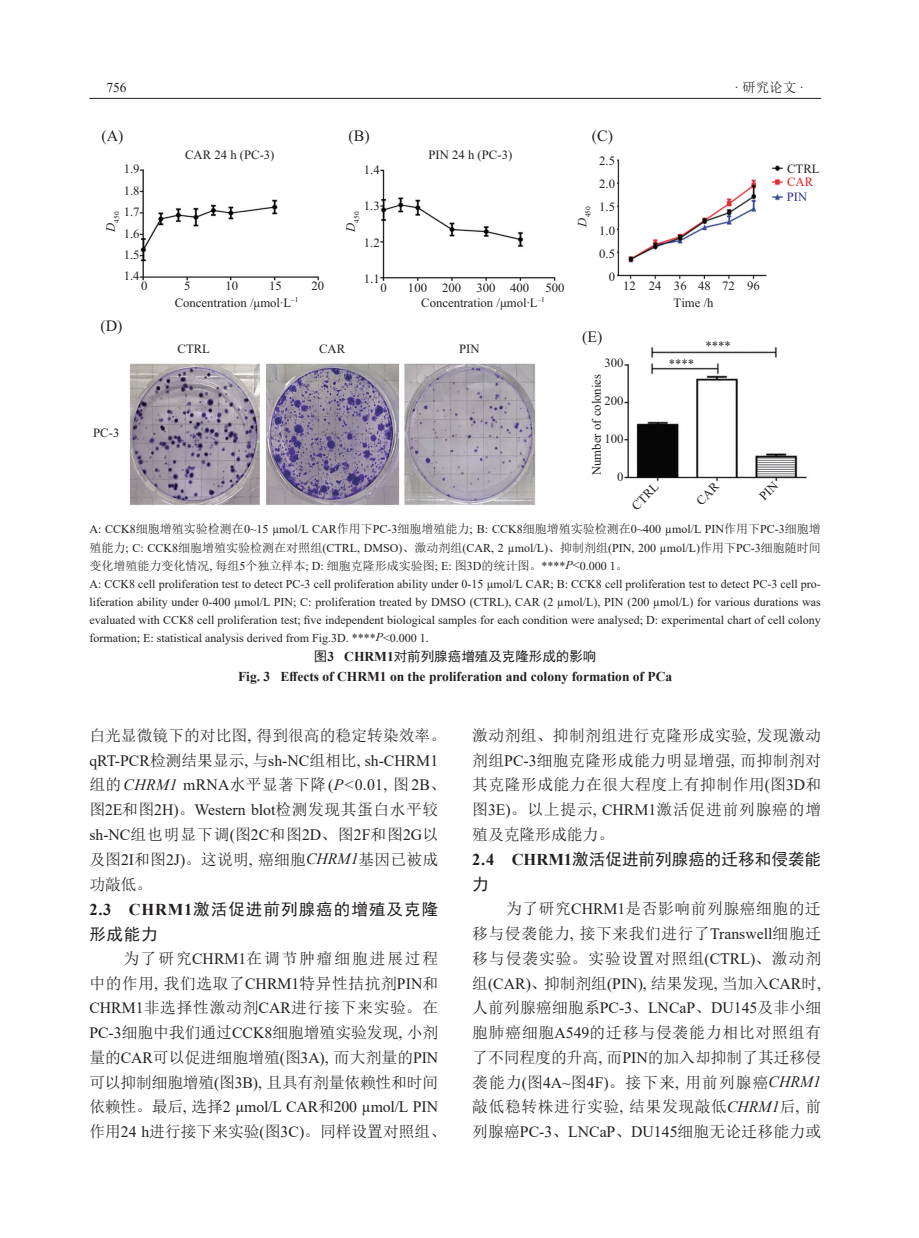
<style>
.page{position:relative;width:919px;height:1238px;background:#fff}
.page>*{position:absolute;margin:0;border:0;box-sizing:border-box;transform-origin:0 0}
.标题2{font:16.5px/24.8px "Sim Hei";letter-spacing:.065em;color:#231f20}
.标题2-2{font:16.5px/24.8px "Sim Hei";letter-spacing:.005em;color:#231f20}
.t1{font:15.9px "Times New Roman";color:#231f20}
.正文{font:15.75px/24.8px "Sim Sun";letter-spacing:.015em;color:#231f20}
.表头_图题{font:700 13.5px "Times New Roman";color:#231f20}
.表头_图题-2{font:13.5px "Sim Hei";color:#231f20}
.t2{font:13.5px "Sim Sun";color:#231f20}
.t3{font:13.5px "Times New Roman";color:#231f20}
.t4{font:12.75px/23.1px "Times New Roman";color:#231f20;text-align:right}
.t5{font:12.75px "Times New Roman";color:#2e3092}
.表格_图注{font:12px/18px "Times New Roman";color:#231f20;text-align:justify}
.t6{font:7.35px "Times New Roman";color:#231f20}
.s1{font-family:"Times New Roman"}
.s2{color:#ee1d23}
.s3{font-family:"Sim Sun"}
.s4{font-style:italic}
.s5{font-family:"Times New Roman";font-weight:700}
.s6{font-family:"Times New Roman";font-style:italic}
</style>
<div class="page">
<hr style="left:89px;top:98px;width:732px;height:1px;background:#231f20">
<img style="left:129px;top:159px;width:678px;height:346px">
<svg style="left:695px;top:481px;width:25px;height:24px"></svg>
<svg style="left:758px;top:481px;width:21px;height:20px"></svg>
<p class="t3" style="left:106px;top:78px;width:22px">756</p>
<p class="t2" style="left:734px;top:81px;width:71px"><span class="s1">·</span> 研究论文 <span class="s1">·</span></p>
<p class="t1" style="left:348px;top:130px;width:23px">(B)</p>
<p class="t1" style="left:101px;top:130px;width:24px">(A)</p>
<p class="t1" style="left:591px;top:130px;width:23px">(C)</p>
<p class="t4" style="left:185px;top:145px;width:91px">CAR 24 h (PC-3)</p>
<p class="t4" style="left:428px;top:145px;width:85px">PIN 24 h (PC-3)</p>
<p class="t4" style="left:599px;top:150px;width:17px">2.5<br>2.0<br>1.5<br>1.0<br>0.5<br>0</p>
<p class="t4" style="left:124px;top:160px;width:17px;line-height:21.3px;text-align:justify">1.9<br>1.8<br>1.7<br>1.6<br>1.5<br>1.4</p>
<p class="t4" style="left:364px;top:159px;width:17px">1.4</p>
<p class="t4" style="left:364px;top:195px;width:17px">1.3</p>
<p class="t4" style="left:364px;top:232px;width:17px">1.2</p>
<p class="t4" style="left:364px;top:269px;width:17px">1.1</p>
<p class="t6" style="left:585px;top:227px;width:22px;rotate:-90deg"><sup>D</sup>450</p>
<p class="t6" style="left:114px;top:232px;width:22px;rotate:-90deg"><sup>D</sup>450</p>
<p class="t6" style="left:354px;top:232px;width:22px;rotate:-90deg"><sup>D</sup>450</p>
<p class="t4" style="left:141px;top:275px;width:8px">0</p>
<p class="t4" style="left:184px;top:275px;width:8px">5</p>
<p class="t4" style="left:225px;top:275px;width:14px">10</p>
<p class="t4" style="left:269px;top:275px;width:14px">15</p>
<p class="t4" style="left:311px;top:275px;width:14px">20</p>
<p class="t4" style="left:380px;top:277px;width:8px">0</p>
<p class="t4" style="left:408px;top:277px;width:123px">100 200 300 400</p>
<p class="t4" style="left:545px;top:277px;width:21px">500</p>
<p class="t4" style="left:698px;top:275px;width:63px">48 72 96</p>
<p class="t4" style="left:623px;top:275px;width:65px">12 24 36</p>
<p class="t1" style="left:100px;top:320px;width:24px">(D)</p>
<p class="t4" style="left:93px;top:422px;width:28px">PC-3</p>
<p class="t4" style="left:175px;top:292px;width:125px">Concentration /μmol∙L<sup>–1</sup></p>
<p class="t4" style="left:673px;top:292px;width:41px">Time /h</p>
<p class="t4" style="left:421px;top:292px;width:125px">Concentration /μmol∙L<sup>–1</sup></p>
<p class="t4" style="left:177px;top:338px;width:34px">CTRL</p>
<p class="t4" style="left:319px;top:338px;width:28px">CAR</p>
<p class="t4" style="left:459px;top:338px;width:22px">PIN</p>
<p class="t1" style="left:582px;top:330px;width:22px">(E)</p>
<p class="t4" style="left:604px;top:352px;width:21px">300</p>
<p class="t4" style="left:604px;top:390px;width:21px">200</p>
<p class="t4" style="left:604px;top:428px;width:21px">100</p>
<p class="t4" style="left:617px;top:466px;width:8px">0</p>
<p class="t4" style="left:586px;top:475px;width:102px;rotate:-90deg">Number of colonies</p>
<p class="t4" style="left:626px;top:500px;width:34px;rotate:-45deg">CTRL</p>
<p class="t4" style="left:668px;top:353px;width:27px">****</p>
<p class="t4" style="left:705px;top:335px;width:27px">****</p>
<p class="t4" style="left:787px;top:163px;width:34px;line-height:13.2px;text-align:left">CTRL<br><span class="s2">CAR</span></p>
<p class="t5" style="left:786px;top:192px;width:22px">PIN</p>
<p class="表格_图注" style="left:89px;top:520px;width:733px">A: CCK8<span class="s3">细胞增殖实验检测在</span>0~15 µmol/L CAR<span class="s3">作用下</span>PC-3<span class="s3">细胞增殖能力</span>; B: CCK8<span class="s3">细胞增殖实验检测在</span>0~400 µmol/L PIN<span class="s3">作用下</span>PC-3<span class="s3">细胞增殖能力</span>; C: CCK8<span class="s3">细胞增殖实验检测在对照组</span>(CTRL, DMSO)<span class="s3">、激动剂组</span>(CAR, 2 µmol/L)<span class="s3">、抑制剂组</span>(PIN, 200 µmol/L)<span class="s3">作用下</span>PC-3<span class="s3">细胞随时间变化增殖能力变化情况</span>, <span class="s3">每组</span>5<span class="s3">个独立样本</span>; D: <span class="s3">细胞克隆形成实验图</span>; E: <span class="s3">图</span>3D<span class="s3">的统计图。</span>****<span class="s4">P</span>&lt;0.000 1<span class="s3">。</span></p>
<p class="表格_图注" style="left:89px;top:574px;width:733px">A: CCK8 cell proliferation test to detect PC-3 cell proliferation ability under 0-15 µmol/L CAR; B: CCK8 cell proliferation test to detect PC-3 cell pro&shy;liferation ability under 0-400 µmol/L PIN; C: proliferation treated by DMSO (CTRL), CAR (2 µmol/L), PIN (200 µmol/L) for various durations was evaluated with CCK8 cell proliferation test; five independent biological samples for each condition were analysed; D: experimental chart of cell colony formation; E: statistical analysis derived from Fig.3D. ****<span class="s4">P</span>&lt;0.000 1.</p>
<p class="表头_图题-2" style="left:314px;top:649px;width:284px">图<span class="s5">3 CHRM1</span>对前列腺癌增殖及克隆形成的影响</p>
<p class="表头_图题" style="left:238px;top:666px;width:436px">Fig. 3 Effects of CHRM1 on the proliferation and colony formation of PCa</p>
<p class="正文" style="left:89px;top:722px;width:358px">白光显微镜下的对比图<span class="s1">,</span> 得到很高的稳定转染效率。<span class="s1">qRT-PCR</span>检测结果显示<span class="s1">,</span> 与<span class="s1">sh-NC</span>组相比<span class="s1">, sh-CHRM1</span>组的<span class="s6">CHRM1</span> <span class="s1">mRNA</span>水平显著下降<span class="s1">(</span><span class="s6">P&lt;</span><span class="s1">0.01,</span> 图<span class="s1">2B</span>、图<span class="s1">2E</span>和图<span class="s1">2H)</span>。<span class="s1">Western blot</span>检测发现其蛋白水平较<span class="s1">sh-NC</span>组也明显下调<span class="s1">(</span>图<span class="s1">2C</span>和图<span class="s1">2D</span>、图<span class="s1">2F</span>和图<span class="s1">2G</span>以及图<span class="s1">2I</span>和图<span class="s1">2J)</span>。这说明<span class="s1">,</span> 癌细胞<span class="s6">CHRM1</span>基因已被成功敲低。</p>
<p class="标题2" style="left:89px;top:896px;width:350px"><span class="s5">2.3 CHRM1</span>激活促进前列腺癌的增殖及克隆形成能力</p>
<p class="正文" style="left:89px;top:945px;width:358px;text-indent:34px">为了研究<span class="s1">CHRM1</span>在调节肿瘤细胞进展过程中的作用<span class="s1">,</span> 我们选取了<span class="s1">CHRM1</span>特异性拮抗剂<span class="s1">PIN</span>和<br><span class="s1">CHRM1</span>非选择性激动剂<span class="s1">CAR</span>进行接下来实验。在<br><span class="s1">PC-3</span>细胞中我们通过<span class="s1">CCK8</span>细胞增殖实验发现<span class="s1">,</span> 小剂量的<span class="s1">CAR</span>可以促进细胞增殖<span class="s1">(</span>图<span class="s1">3A),</span> 而大剂量的<span class="s1">PIN</span>可以抑制细胞增殖<span class="s1">(</span>图<span class="s1">3B),</span> 且具有剂量依赖性和时间依赖性。最后<span class="s1">,</span> 选择<span class="s1">2 µmol/L CAR</span>和<span class="s1">200 µmol/L PIN</span>作用<span class="s1">24 h</span>进行接下来实验<span class="s1">(</span>图<span class="s1">3C)</span>。同样设置对照组、</p>
<p class="正文" style="left:472px;top:722px;width:350px;text-align:justify">激动剂组、抑制剂组进行克隆形成实验<span class="s1">,</span> 发现激动剂组<span class="s1">PC-3</span>细胞克隆形成能力明显增强<span class="s1">,</span> 而抑制剂对其克隆形成能力在很大程度上有抑制作用<span class="s1">(</span>图<span class="s1">3D</span>和图<span class="s1">3E)</span>。以上提示<span class="s1">, CHRM1</span>激活促进前列腺癌的增殖及克隆形成能力。</p>
<p class="标题2-2" style="left:472px;top:847px;width:350px"><span class="s5">2.4 CHRM1</span>激活促进前列腺癌的迁移和侵袭能力</p>
<p class="正文" style="left:472px;top:896px;width:350px;text-align:justify;text-indent:34px">为了研究<span class="s1">CHRM1</span>是否影响前列腺癌细胞的迁移与侵袭能力<span class="s1">,</span> 接下来我们进行了<span class="s1">Transwell</span>细胞迁移与侵袭实验。实验设置对照组<span class="s1">(CTRL)</span>、激动剂组<span class="s1">(CAR)</span>、抑制剂组<span class="s1">(PIN),</span> 结果发现<span class="s1">,</span> 当加入<span class="s1">CAR</span>时<span class="s1">,</span>人前列腺癌细胞系<span class="s1">PC-3</span>、<span class="s1">LNCaP</span>、<span class="s1">DU145</span>及非小细胞肺癌细胞<span class="s1">A549</span>的迁移与侵袭能力相比对照组有了不同程度的升高<span class="s1">,</span> 而<span class="s1">PIN</span>的加入却抑制了其迁移侵袭能力<span class="s1">(</span>图<span class="s1">4A~</span>图<span class="s1">4F)</span>。接下来<span class="s1">,</span> 用前列腺癌<span class="s6">CHRM1</span>敲低稳转株进行实验<span class="s1">,</span> 结果发现敲低<span class="s6">CHRM1</span>后<span class="s1">,</span> 前列腺癌<span class="s1">PC-3</span>、<span class="s1">LNCaP</span>、<span class="s1">DU145</span>细胞无论迁移能力或</p>
</div>
